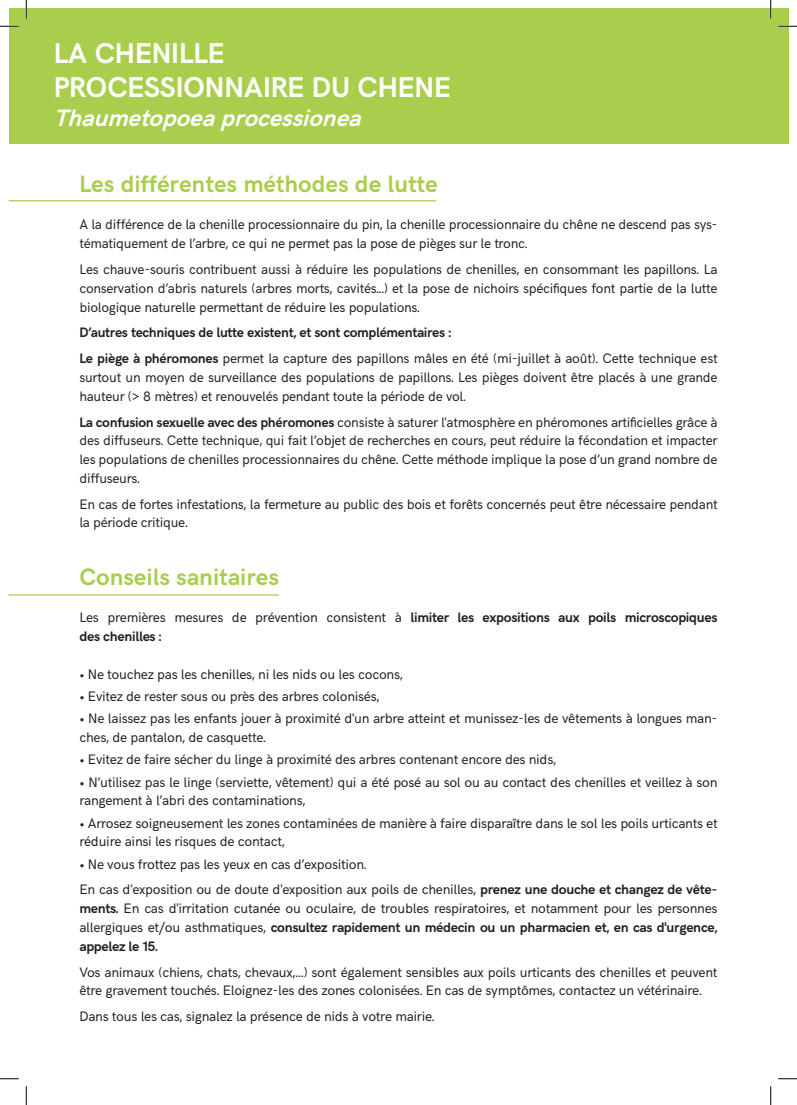
<style>
.page{position:relative;width:797px;height:1105px;background:#fff}
.page>*{position:absolute;margin:0;border:0;box-sizing:border-box;transform-origin:0 0}
.t1{font:700 28.75px/34.5px "HK Grotesk";color:#fff}
.t2{font:700 23.75px "HK Grotesk";color:#a9cd4d}
.t3{font:italic 700 23.75px "HK Grotesk";color:#fff}
.t4{font:13.75px/18.8px "HK Grotesk";letter-spacing:-.02em;color:#231f20}
.t5{font:700 13.75px/18.8px "HK Grotesk";letter-spacing:-.02em;color:#231f20}
.s1{font-weight:400}
.s2{font-weight:700}
</style>
<div class="page">
<div style="left:9px;top:9px;width:779px;height:135px;background:#a9cd4d"></div>
<hr style="left:9px;top:594px;width:270px;height:2px;background:#a9cd4d">
<hr style="left:9px;top:200px;width:427px;height:1px;background:#a9cd4d">
<svg style="left:0;top:25px;width:19px;height:2px"></svg>
<svg style="left:778px;top:25px;width:19px;height:2px"></svg>
<svg style="left:0;top:1078px;width:19px;height:1px"></svg>
<svg style="left:778px;top:1078px;width:19px;height:1px"></svg>
<svg style="left:25px;top:0;width:2px;height:19px"></svg>
<svg style="left:25px;top:1086px;width:2px;height:19px"></svg>
<svg style="left:770px;top:0;width:1px;height:19px"></svg>
<svg style="left:770px;top:1086px;width:1px;height:19px"></svg>
<h1 class="t1" style="left:54px;top:33px;width:398px">LA CHENILLE<br>PROCESSIONNAIRE DU CHENE</h1>
<h2 class="t3" style="left:54px;top:100px;width:317px">Thaumetopoeaprocessionea</h2>
<h2 class="t2" style="left:79px;top:166px;width:360px">Les différentes méthodes de lutte</h2>
<p class="t4" style="left:79px;top:214px;width:639px">A la différence de la chenille processionnaire du pin, la chenille processionnaire du chêne ne descend pas sys&shy;tématiquement de l’arbre, ce qui ne permet pas la pose de pièges sur le tronc.</p>
<p class="t4" style="left:79px;top:259px;width:639px;text-align:justify">Les chauve-souris contribuent aussi à réduire les populations de chenilles, en consommant les papillons. La conservation d’abris naturels (arbres morts, cavités...) et la pose de nichoirs spécifiques font partie de la lutte biologique naturelle permettant de réduire les populations.</p>
<p class="t5" style="left:79px;top:319px;width:639px;line-height:25.9px">D’autres techniques de lutte existent, et sont complémentaires :<br>Le piège à phéromones <span class="s1">permet la capture des papillons mâles en été (mi-juillet à août). Cette technique est</span></p>
<p class="t4" style="left:79px;top:367px;width:639px">surtout un moyen de surveillance des populations de papillons. Les pièges doivent être placés à une grande hauteur (&gt; 8 mètres) et renouvelés pendant toute la période de vol.</p>
<p class="t4" style="left:79px;top:411px;width:639px;text-align:justify"><span class="s2">La confusion sexuelle avec des phéromones</span> consiste à saturer l'atmosphère en phéromones artificielles grâce à des diffuseurs. Cette technique, qui fait l’objet de recherches en cours, peut réduire la fécondation et impacter les populations de chenilles processionnaires du chêne. Cette méthode implique la pose d’un grand nombre de diffuseurs.</p>
<p class="t4" style="left:79px;top:494px;width:639px">En cas de fortes infestations, la fermeture au public des bois et forêts concernés peut être nécessaire pendant la période critique.</p>
<h2 class="t2" style="left:79px;top:559px;width:201px">Conseils sanitaires</h2>
<p class="t5" style="left:79px;top:607px;width:639px"><span class="s1">Les premières mesures de prévention consistent à</span> limiter les expositions aux poils microscopiques des chenilles :</p>
<p class="t4" style="left:79px;top:663px;width:325px">• Ne touchez pas les chenilles, ni les nids ou les cocons,</p>
<p class="t4" style="left:79px;top:686px;width:301px">• Evitez de rester sous ou près des arbres colonisés,</p>
<p class="t4" style="left:79px;top:708px;width:639px">• Ne laissez pas les enfants jouer à proximité d'un arbre atteint et munissez-les de vêtements à longues man&shy;ches, de pantalon, de casquette.</p>
<p class="t4" style="left:79px;top:749px;width:478px">• Evitez de faire sécher du linge à proximité des arbres contenant encore des nids,</p>
<p class="t4" style="left:79px;top:771px;width:639px">• N’utilisez pas le linge (serviette, vêtement) qui a été posé au sol ou au contact des chenilles et veillez à son rangement à l’abri des contaminations,</p>
<p class="t4" style="left:79px;top:812px;width:639px">• Arrosez soigneusement les zones contaminées de manière à faire disparaître dans le sol les poils urticants et réduire ainsi les risques de contact,</p>
<p class="t4" style="left:79px;top:850px;width:639px;line-height:25.9px">• Ne vous frottez pas les yeux en cas d’exposition.<br>En cas d'exposition ou de doute d'exposition aux poils de chenilles, <span class="s2">prenez une douche et changez de vête-</span></p>
<p class="t4" style="left:79px;top:898px;width:639px;text-align:justify"><span class="s2">ments.</span> En cas d'irritation cutanée ou oculaire, de troubles respiratoires, et notamment pour les personnes allergiques et/ou asthmatiques, <span class="s2">consultez rapidement un médecin ou un pharmacien et, en cas d'urgence, appelez le 15.</span></p>
<p class="t4" style="left:79px;top:961px;width:639px">Vos animaux (chiens, chats, chevaux,…) sont également sensibles aux poils urticants des chenilles et peuvent être gravement touchés. Eloignez-les des zones colonisées. En cas de symptômes, contactez un vétérinaire.</p>
<p class="t4" style="left:79px;top:1006px;width:357px">Dans tous les cas, signalez la présence de nids à votre mairie.</p>
</div>
